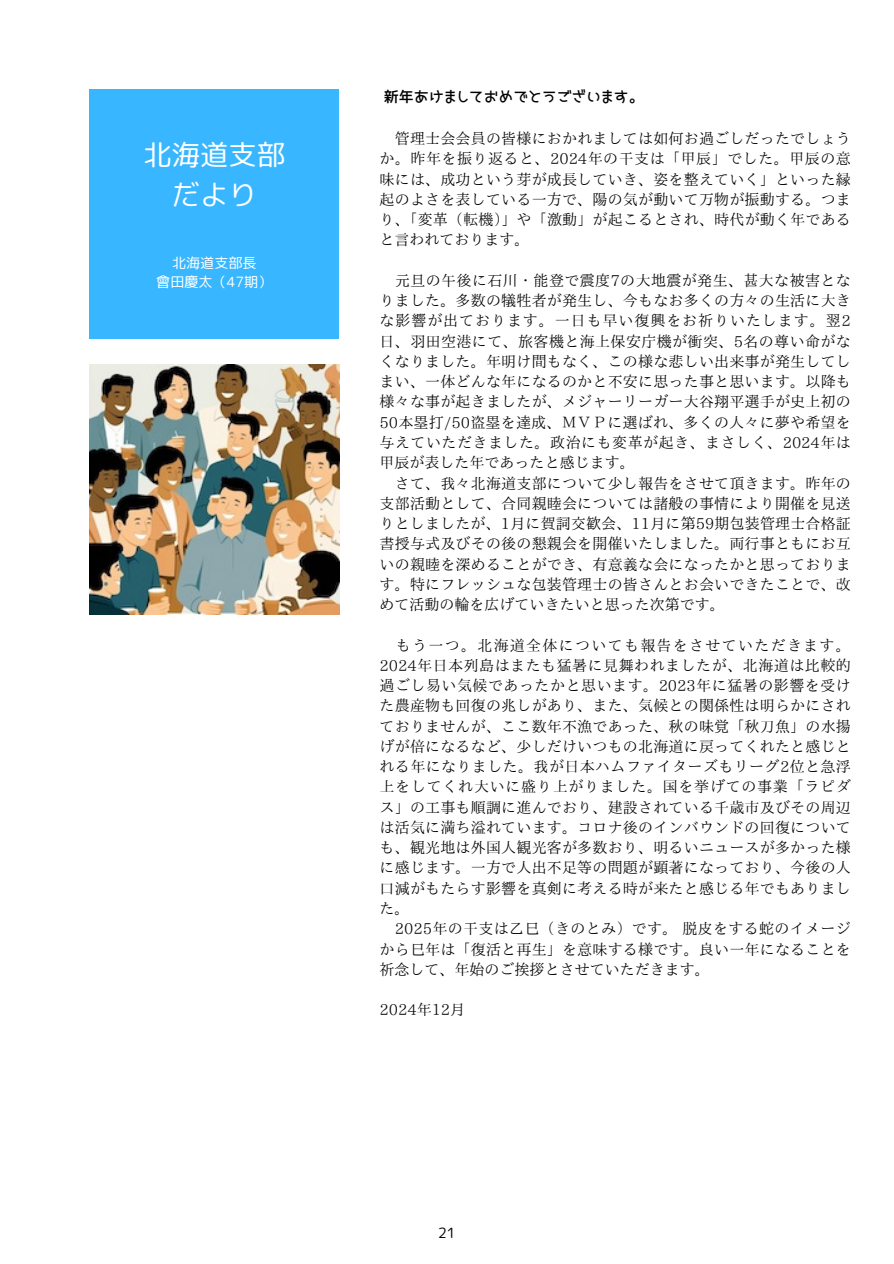
<style>
.page{position:relative;width:894px;height:1264px;background:#fff}
.page>*{position:absolute;margin:0;border:0;box-sizing:border-box;transform-origin:0 0}
.t1{font:28.35px/39.3px "rounded mplus 1 p regular";color:#fff;text-align:center}
.t2{font:15px/20.2px "IP Aex Mincho";letter-spacing:.015em;color:#000;text-align:justify}
.t3{font:15px "IP Aex Mincho";letter-spacing:.035em;color:#000}
.t4{font:15px "IP Aex Mincho";letter-spacing:.06em;color:#000}
.t5{font:15px "JK Gothic M";color:#000}
.t6{font:14.1px "rounded mplus 1 p regular";color:#fff}
.t7{font:14.1px "rounded mplus 1 p regular";color:#000}
</style>
<div class="page">
<div style="left:89px;top:89px;width:250px;height:250px;background:#38b6ff"></div>
<img style="left:89px;top:365px;width:250px;height:249px">
<h1 class="t1" style="left:143px;top:135px;width:143px">北海道支部だより</h1>
<p class="t6" style="left:172px;top:252px;width:86px">北海道支部長</p>
<p class="t6" style="left:156px;top:271px;width:118px">會田慶太（47期）</p>
<p class="t5" style="left:383px;top:90px;width:262px">新年あけましておめでとうございます。</p>
<p class="t2" style="left:379px;top:128px;width:472px;text-indent:15px">管理士会会員の皆様におかれましては如何お過ごしだったでしょうか。昨年を振り返ると、2024年の干支は「甲辰」でした。甲辰の意味には、成功という芽が成長していき、姿を整えていく」といった縁起のよさを表している一方で、陽の気が動いて万物が振動する。つまり、「変革（転機）」や「激動」が起こるとされ、時代が動く年であると言われております。</p>
<p class="t2" style="left:395px;top:270px;width:457px">元旦の午後に石川・能登で震度7の大地震が発生、甚大な被害とな</p>
<p class="t2" style="left:379px;top:290px;width:472px">りました。多数の犠牲者が発生し、今もなお多くの方々の生活に大き</p>
<p class="t4" style="left:379px;top:313px;width:472px">な影響が出ております。一日も早い復興をお祈りいたします。翌2</p>
<p class="t2" style="left:379px;top:331px;width:472px">日、羽田空港にて、旅客機と海上保安庁機が衝突、5名の尊い命がな</p>
<p class="t2" style="left:379px;top:351px;width:472px">くなりました。年明け間もなく、この様な悲しい出来事が発生してし</p>
<p class="t2" style="left:379px;top:371px;width:472px">まい、一体どんな年になるのかと不安に思った事と思います。以降も</p>
<p class="t2" style="left:379px;top:391px;width:472px">様々な事が起きましたが、メジャーリーガー大谷翔平選手が史上初の</p>
<p class="t2" style="left:379px;top:412px;width:472px">50本塁打/50盗塁を達成、ＭＶＰに選ばれ、多くの人々に夢や希望を</p>
<p class="t3" style="left:379px;top:435px;width:472px">与えていただきました。政治にも変革が起き、まさしく、2024年は</p>
<p class="t2" style="left:379px;top:452px;width:256px">甲辰が表した年であったと感じます。</p>
<p class="t2" style="left:394px;top:472px;width:457px">さて、我々北海道支部について少し報告をさせて頂きます。昨年の</p>
<p class="t2" style="left:379px;top:493px;width:472px">支部活動として、合同親睦会については諸般の事情により開催を見送</p>
<p class="t2" style="left:379px;top:513px;width:472px">りとしましたが、1月に賀詞交歓会、11月に第59期包装管理士合格証</p>
<p class="t2" style="left:379px;top:533px;width:472px">書授与式及びその後の懇親会を開催いたしました。両行事ともにお互</p>
<p class="t2" style="left:379px;top:553px;width:472px">いの親睦を深めることができ、有意義な会になったかと思っておりま</p>
<p class="t2" style="left:379px;top:574px;width:472px">す。特にフレッシュな包装管理士の皆さんとお会いできたことで、改</p>
<p class="t2" style="left:379px;top:594px;width:346px">めて活動の輪を広げていきたいと思った次第です。</p>
<h2 class="t2" style="left:379px;top:634px;width:472px;text-indent:16px">もう一つ。北海道全体についても報告をさせていただきます。2024年日本列島はまたも猛暑に見舞われましたが、北海道は比較的過ごし易い気候であったかと思います。2023年に猛暑の影響を受けた農産物も回復の兆しがあり、また、気候との関係性は明らかにされておりませんが、ここ数年不漁であった、秋の味覚「秋刀魚」の水揚げが倍になるなど、少しだけいつもの北海道に戻ってくれたと感じとれる年になりました。我が日本ハムファイターズもリーグ2位と急浮上をしてくれ大いに盛り上がりました。国を挙げての事業「ラピダス」の工事も順調に進んでおり、建設されている千歳市及びその周辺は活気に満ち溢れています。コロナ後のインバウンドの回復についても、観光地は外国人観光客が多数おり、明るいニュースが多かった様に感じます。一方で人出不足等の問題が顕著になっており、今後の人口減がもたらす影響を真剣に考える時が来たと感じる年でもありました。</h2>
<p class="t2" style="left:379px;top:918px;width:472px;text-indent:15px">2025年の干支は乙巳（きのとみ）です。脱皮をする蛇のイメージから巳年は「復活と再生」を意味する様です。良い一年になることを祈念して、年始のご挨拶とさせていただきます。</p>
<p class="t2" style="left:379px;top:999px;width:83px">2024年12月</p>
<p class="t7" style="left:438px;top:1222px;width:19px">21</p>
</div>
